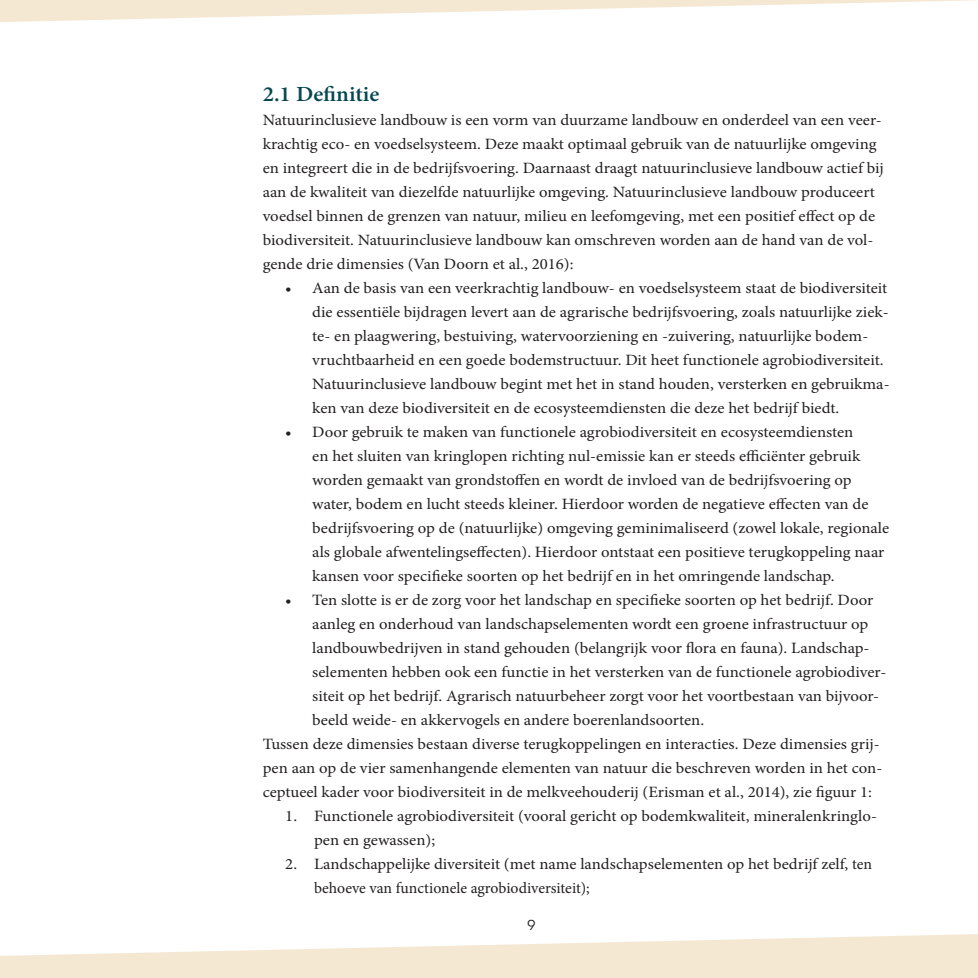
<style>
.page{position:relative;width:978px;height:978px;background:#fff}
.page>*{position:absolute;margin:0;border:0;box-sizing:border-box;transform-origin:0 0}
.t1{font:600 21.6px "Minion Pro";color:#07474f;scale:1.06 1}
.t2{font:15.75px/24px "Minion Pro";color:#231f20;scale:1.06 1}
.t3{font:15px "Neutraface 2 Text";color:#231f20}
</style>
<div class="page">
<svg style="left:0;top:0;width:978px;height:22px"></svg>
<svg style="left:0;top:934px;width:978px;height:44px;fill:#f5e8d3"></svg>
<h1 class="t1" style="left:263px;top:79px;width:112px">2.1 Definitie</h1>
<p class="t2" style="left:263px;top:108px;width:587px">Natuurinclusieve landbouw is een vorm van duurzame landbouw en onderdeel van een veer&shy;krachtig eco- en voedselsysteem. Deze maakt optimaal gebruik van de natuurlijke omgeving en integreert die in de bedrijfsvoering. Daarnaast draagt natuurinclusieve landbouw actief bij aan de kwaliteit van diezelfde natuurlijke omgeving. Natuurinclusieve landbouw produceert voedsel binnen de grenzen van natuur, milieu en leefomgeving, met een positief effect op de biodiversiteit. Natuurinclusieve landbouw kan omschreven worden aan de hand van de vol&shy;gende drie dimensies (Van Doorn et al., 2016):</p>
<p class="t2" style="left:312px;top:276px;width:546px;text-indent:-27px">• Aan de basis van een veerkrachtig landbouw- en voedselsysteem staat de biodiversiteit die essentiële bijdragen levert aan de agrarische bedrijfsvoering, zoals natuurlijke ziek&shy;te- en plaagwering, bestuiving, watervoorziening en -zuivering, natuurlijke bodem&shy;vruchtbaarheid en een goede bodemstructuur. Dit heet functionele agrobiodiversiteit.<br>Natuurinclusieve landbouw begint met het in stand houden, versterken en gebruikma&shy;ken van deze biodiversiteit en de ecosysteemdiensten die deze het bedrijf biedt.</p>
<p class="t2" style="left:312px;top:420px;width:546px;text-indent:-27px">• Door gebruik te maken van functionele agrobiodiversiteit en ecosysteemdiensten<br>en het sluiten van kringlopen richting nul-emissie kan er steeds efficiënter gebruik worden gemaakt van grondstoffen en wordt de invloed van de bedrijfsvoering op water, bodem en lucht steeds kleiner. Hierdoor worden de negatieve effecten van de bedrijfsvoering op de (natuurlijke) omgeving geminimaliseerd (zowel lokale, regionale als globale afwentelingseffecten). Hierdoor ontstaat een positieve terugkoppeling naar kansen voor specifieke soorten op het bedrijf en in het omringende landschap.</p>
<p class="t2" style="left:285px;top:588px;width:556px">• Ten slotte is er de zorg voor het landschap en specifieke soorten op het bedrijf. Door</p>
<p class="t2" style="left:312px;top:612px;width:526px">aanleg en onderhoud van landschapselementen wordt een groene infrastructuur op</p>
<p class="t2" style="left:312px;top:636px;width:527px">landbouwbedrijven in stand gehouden (belangrijk voor flora en fauna). Landschap-</p>
<p class="t2" style="left:312px;top:660px;width:543px">selementen hebben ook een functie in het versterken van de functionele agrobiodiver-</p>
<p class="t2" style="left:312px;top:684px;width:536px">siteit op het bedrijf. Agrarisch natuurbeheer zorgt voor het voortbestaan van bijvoor-</p>
<p class="t2" style="left:312px;top:708px;width:371px">beeld weide- en akkervogels en andere boerenlandsoorten.</p>
<p class="t2" style="left:263px;top:732px;width:584px">Tussen deze dimensies bestaan diverse terugkoppelingen en interacties. Deze dimensies grij-</p>
<p class="t2" style="left:263px;top:756px;width:586px">pen aan op de vier samenhangende elementen van natuur die beschreven worden in het con-</p>
<p class="t2" style="left:263px;top:780px;width:576px">ceptueel kader voor biodiversiteit in de melkveehouderij (Erisman et al., 2014), zie figuur 1:</p>
<p class="t2" style="left:314px;top:804px;width:533px;text-indent:-29px">1. Functionele agrobiodiversiteit (vooral gericht op bodemkwaliteit, mineralenkringlo&shy;pen en gewassen);</p>
<p class="t2" style="left:314px;top:852px;width:528px;text-indent:-29px">2. Landschappelijke diversiteit (met name landschapselementen op het bedrijf zelf, ten behoeve van functionele agrobiodiversiteit);</p>
<p class="t3" style="left:527px;top:915px;width:10px">9</p>
</div>
